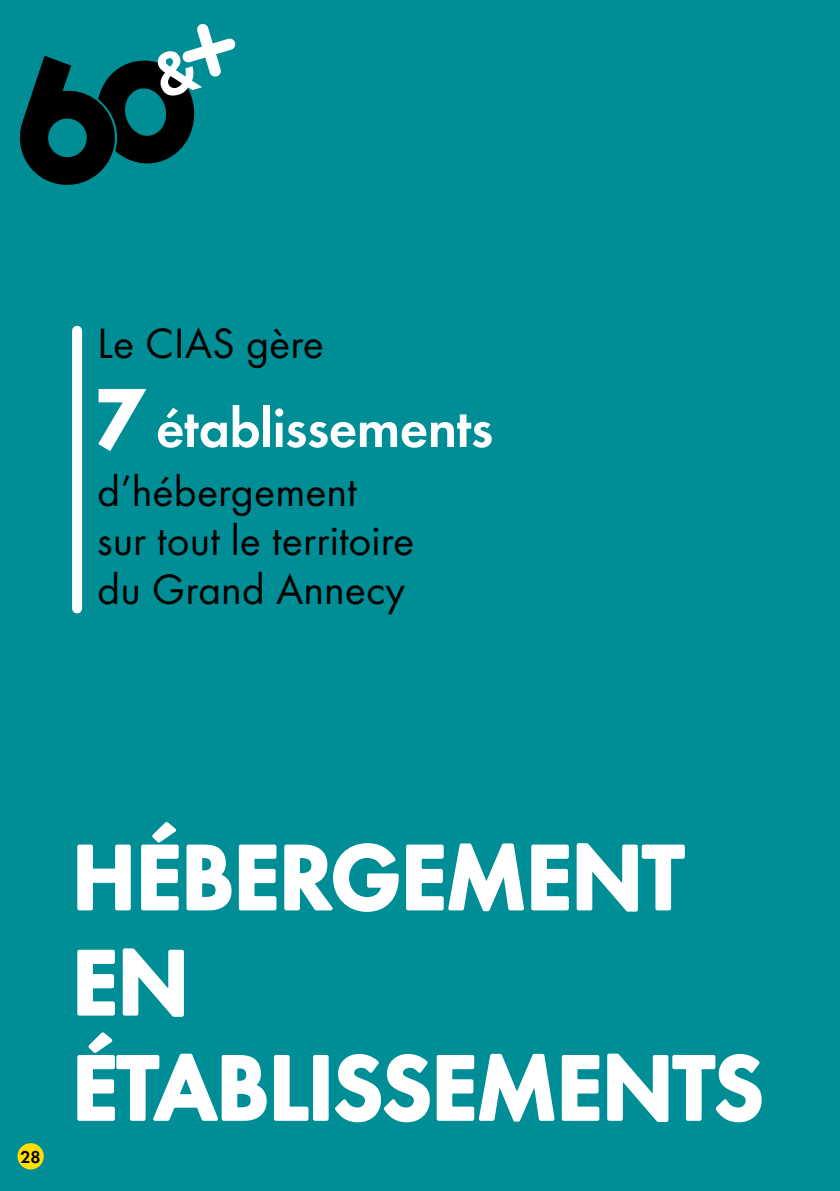
<style>
.page{position:relative;width:840px;height:1191px;background:#fff}
.page>*{position:absolute;margin:0;border:0;box-sizing:border-box;transform-origin:0 0}
.t1{font:700 93.2px/105.2px "Function";color:#fff}
.t2{font:700 56px "Function";letter-spacing:-.01em;color:#fff}
.t3{font:44px/49.2px "Function";color:#000}
.t4{font:700 17.8px "Function";color:#000}
.s1{font-size:84px}
</style>
<div class="page">
<div style="left:0;top:0;width:839px;height:1191px;background:#008e96"></div>
<svg style="left:77px;top:844px;width:54px;height:67px"></svg>
<svg style="left:141px;top:822px;width:544px;height:90px"></svg>
<svg style="left:77px;top:948px;width:107px;height:69px"></svg>
<svg style="left:77px;top:1032px;width:232px;height:89px"></svg>
<div style="left:313px;top:1055px;width:15px;height:65px;border:4px solid #fff"></div>
<svg style="left:335px;top:1053px;width:427px;height:70px"></svg>
<svg style="left:98px;top:389px;width:49px;height:62px"></svg>
<div style="left:72px;top:331px;width:10px;height:277px;background:#fff"></div>
<svg style="left:20px;top:23px;width:216px;height:162px"></svg>
<div style="left:17px;top:1143px;width:27px;height:26px;background:#ffe000;border-radius:50%"></div>
<p class="t3" style="left:97px;top:319px;width:228px">Le CIAS gère</p>
<p class="t2" style="left:97px;top:395px;width:398px"><span class="s1">7</span> établissements</p>
<p class="t3" style="left:97px;top:466px;width:318px">d’hébergement sur tout le territoire du Grand Annecy</p>
<p class="t4" style="left:20px;top:1146px;width:22px">28</p>
<h1 class="t1" style="left:72px;top:824px;width:692px">HÉBERGEMENT<br>EN<br>ÉTABLISSEMENTS</h1>
</div>
